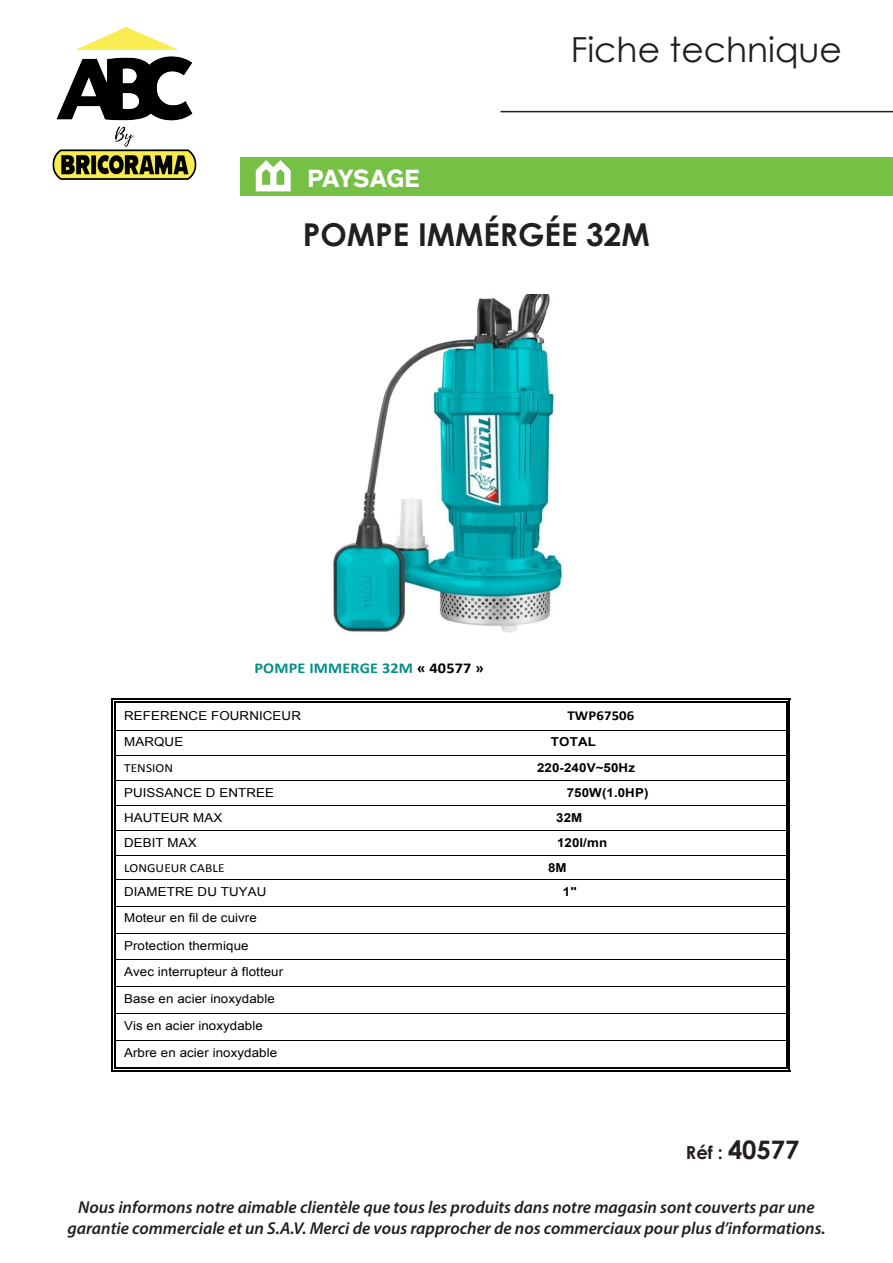
<style>
.page{position:relative;width:893px;height:1263px;background:#fff}
.page>*{position:absolute;margin:0;border:0;box-sizing:border-box;transform-origin:0 0}
.t1{font:34.5px "Century Gothic";color:#231f20}
.t2{font:700 31.5px "Century Gothic";color:#231f20}
.t3{font:700 25.5px "Century Gothic";color:#231f20}
.t4{font:700 24px "Infra";letter-spacing:-.035em;color:#fff}
.t5{font:italic 600 17.25px/20.7px "Myriad Pro";color:#231f20;text-align:center}
.t6{font:700 15px "Calibri";letter-spacing:.01em;color:#058d8a;scale:1.08 1}
.t7{font:700 13.65px "Calibri";letter-spacing:.01em;color:#000;scale:1.08 1}
.t8{font:12.3px/26.8px "Arial";letter-spacing:.01em;color:#000;scale:1.08 1}
.t9{font:700 12.3px "Arial";letter-spacing:.01em;color:#000;scale:1.08 1}
.t10{font:12.3px "Calibri";letter-spacing:.01em;color:#000;scale:1.08 1}
.s1{color:#000}
.s2{font-size:18px}
</style>
<div class="page">
<hr style="left:500px;top:111px;width:393px;height:1px;background:#231f20">
<img style="left:52px;top:27px;width:145px;height:153px">
<div style="left:240px;top:157px;width:653px;height:39px;background:#76c046"></div>
<svg style="left:256px;top:160px;width:35px;height:31px"></svg>
<hr style="left:116px;top:699px;width:670px;height:1px;background:#000">
<hr style="left:116px;top:701px;width:670px;height:2px;background:#000">
<hr style="left:116px;top:730px;width:670px;height:1px;background:#000">
<hr style="left:116px;top:755px;width:670px;height:1px;background:#000">
<hr style="left:116px;top:780px;width:670px;height:1px;background:#000">
<hr style="left:116px;top:805px;width:670px;height:1px;background:#000">
<hr style="left:116px;top:830px;width:670px;height:1px;background:#000">
<hr style="left:116px;top:855px;width:670px;height:1px;background:#000">
<hr style="left:116px;top:879px;width:670px;height:1px;background:#000">
<hr style="left:116px;top:906px;width:670px;height:1px;background:#000">
<hr style="left:116px;top:933px;width:670px;height:1px;background:#000">
<hr style="left:116px;top:959px;width:670px;height:1px;background:#000">
<hr style="left:116px;top:986px;width:670px;height:1px;background:#000">
<hr style="left:116px;top:1013px;width:670px;height:1px;background:#000">
<hr style="left:116px;top:1040px;width:670px;height:1px;background:#000">
<svg style="left:112px;top:699px;width:4px;height:372px"></svg>
<hr style="left:116px;top:1070px;width:670px;height:1px;background:#000">
<hr style="left:116px;top:1067px;width:670px;height:2px;background:#000">
<svg style="left:786px;top:699px;width:4px;height:372px"></svg>
<img style="left:333px;top:295px;width:230px;height:338px">
<h1 class="t1" style="left:571px;top:29px;width:273px">Fiche technique</h1>
<h3 class="t4" style="left:308px;top:161px;width:114px">PAYSAGE</h3>
<p class="t2" style="left:303px;top:215px;width:349px">POMPE IMMÉRGÉE 32M</p>
<p class="t6" style="left:254px;top:658px;width:214px">POMPE IMMERGE 32M <span class="s1">« 40577 »</span></p>
<p class="t8" style="left:124px;top:703px;width:165px">REFERENCE FOURNICEUR</p>
<p class="t7" style="left:567px;top:707px;width:63px">TWP67506</p>
<p class="t8" style="left:124px;top:729px;width:56px">MARQUE</p>
<p class="t9" style="left:551px;top:734px;width:43px">TOTAL</p>
<p class="t10" style="left:124px;top:760px;width:47px">TENSION</p>
<p class="t9" style="left:537px;top:759px;width:92px">220-240V~50Hz</p>
<p class="t8" style="left:124px;top:779px;width:140px">PUISSANCE D ENTREE</p>
<p class="t9" style="left:567px;top:784px;width:77px">750W(1.0HP)</p>
<p class="t8" style="left:124px;top:804px;width:92px">HAUTEUR MAX</p>
<p class="t9" style="left:556px;top:809px;width:26px">32M</p>
<p class="t8" style="left:124px;top:829px;width:69px">DEBIT MAX</p>
<p class="t9" style="left:557px;top:834px;width:48px">120l/mn</p>
<p class="t10" style="left:124px;top:860px;width:94px">LONGUEUR CABLE</p>
<p class="t9" style="left:548px;top:859px;width:19px">8M</p>
<p class="t8" style="left:124px;top:878px;width:133px">DIAMETRE DU TUYAU</p>
<p class="t9" style="left:563px;top:883px;width:14px">1"</p>
<p class="t8" style="left:124px;top:905px;width:149px">Moteur en fil de cuivre<br>Protection thermique<br>Avec interrupteur à flotteur<br>Base en acier inoxydable<br>Vis en acier inoxydable<br>Arbre en acier inoxydable</p>
<p class="t3" style="left:686px;top:1133px;width:115px"><span class="s2">Réf :</span> 40577</p>
<h3 class="t5" style="left:67px;top:1196px;width:760px">Nous informons notre aimable clientèle que tous les produits dans notre magasin sont couverts par une garantie commerciale et un S.A.V. Merci de vous rapprocher de nos commerciaux pour plus d’informations.</h3>
</div>
